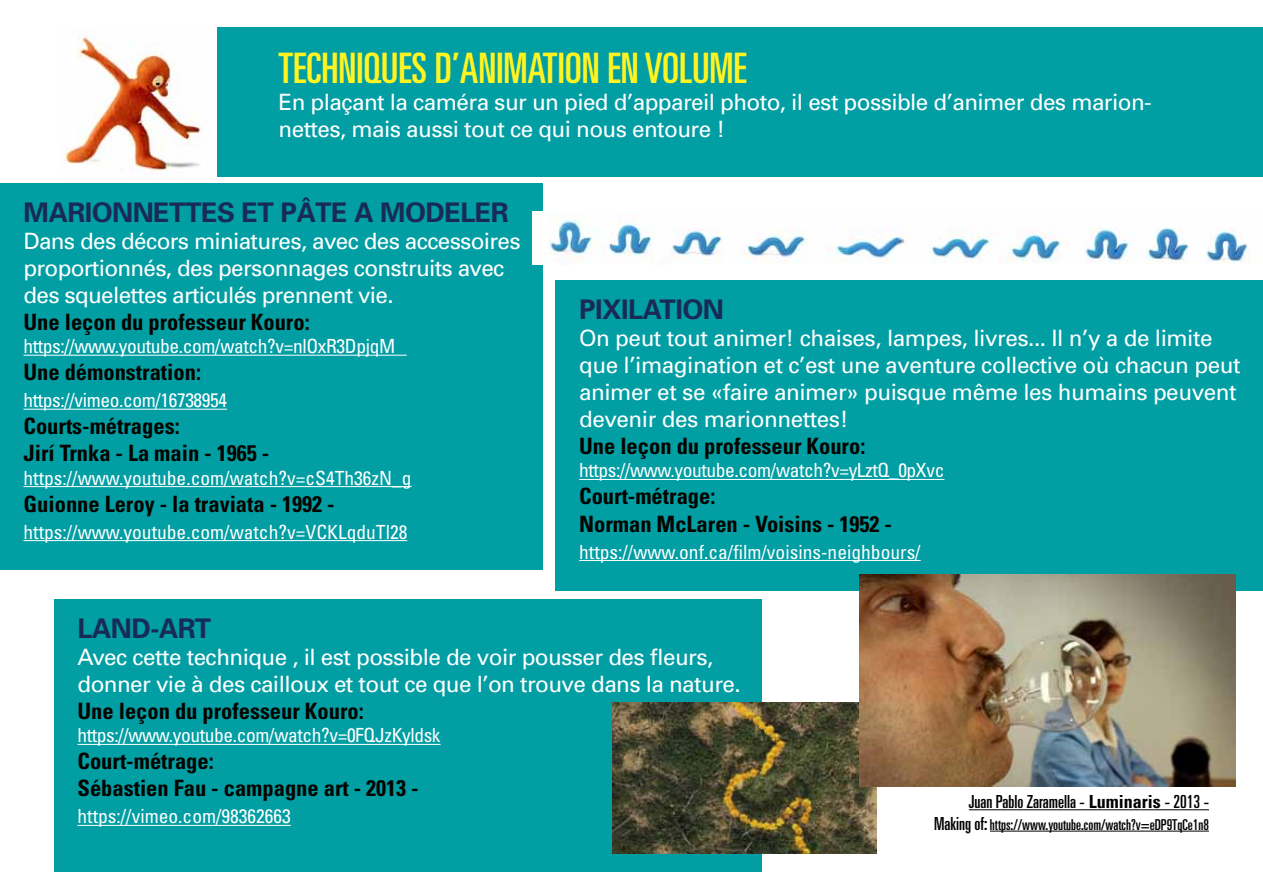
<style>
.page{position:relative;width:1263px;height:893px;background:#fff}
.page>*{position:absolute;margin:0;border:0;box-sizing:border-box;transform-origin:0 0}
.t1{font:ultra-condensed 42px "Univers";color:#fff422}
.t2{font:700 27px "Univers";letter-spacing:-.02em;color:#182b56}
.t3{font:22.5px/27px "Univers";letter-spacing:-.025em;color:#fff}
.t4{font:700 condensed 22.5px/27px "Univers";color:#050400}
.t5{font:condensed 19.5px "Univers";letter-spacing:-.02em;color:#fff}
.t6{font:condensed 19.5px "Univers";color:#fff}
.t7{font:ultra-condensed 18px "Univers";color:#000}
.t8{font:ultra-condensed 15px "Univers";color:#000}
.s1{font-weight:700;font-stretch:condensed}
.s2{font-size:18px}
</style>
<div class="page">
<img style="left:60px;top:36px;width:147px;height:144px">
<div style="left:218px;top:28px;width:1045px;height:149px;background:#019ea3"></div>
<div style="left:0;top:183px;width:542px;height:387px;background:#019ea3"></div>
<div style="left:556px;top:281px;width:707px;height:310px;background:#019ea3"></div>
<div style="left:54px;top:600px;width:707px;height:272px;background:#019ea3"></div>
<hr style="left:23px;top:355px;width:384px;height:1px;background:#fff">
<hr style="left:23px;top:409px;width:204px;height:1px;background:#fff">
<hr style="left:23px;top:486px;width:389px;height:1px;background:#fff">
<hr style="left:23px;top:540px;width:384px;height:1px;background:#fff">
<hr style="left:579px;top:479px;width:365px;height:1px;background:#fff">
<hr style="left:579px;top:560px;width:342px;height:1px;background:#fff">
<hr style="left:77px;top:744px;width:364px;height:1px;background:#fff">
<hr style="left:77px;top:825px;width:214px;height:1px;background:#fff">
<img style="left:612px;top:703px;width:264px;height:150px">
<img style="left:533px;top:212px;width:717px;height:53px">
<img style="left:859px;top:574px;width:377px;height:212px">
<hr style="left:969px;top:809px;width:240px;height:1px;background:#000">
<hr style="left:990px;top:831px;width:219px;height:1px;background:#000">
<h1 class="t1" style="left:279px;top:45px;width:470px">TECHNIQUES D’ANIMATION EN VOLUME</h1>
<p class="t3" style="left:279px;top:89px;width:875px">En plaçant la caméra sur un pied d’appareil photo, il est possible d’animer des marion&shy;nettes, mais aussi tout ce qui nous entoure !</p>
<p class="t2" style="left:23px;top:196px;width:487px">MARIONNETTES ET PÂTE A MODELER</p>
<p class="t3" style="left:23px;top:228px;width:499px">Dans des décors miniatures, avec des accessoires proportionnés, des personnages construits avec des squelettes articulés prennent vie.</p>
<p class="t4" style="left:23px;top:308px;width:288px">Une leçon du professeur Kouro:</p>
<p class="t5" style="left:23px;top:334px;width:373px">https://www.youtube.com/watch?v=nlOxR3DpjqM</p>
<p class="t4" style="left:23px;top:359px;width:179px">Une démonstration:</p>
<p class="t5" style="left:23px;top:388px;width:205px">https://vimeo.com/16738954</p>
<p class="t4" style="left:23px;top:413px;width:247px">Courts-métrages:<br>Jirí Trnka - La main - 1965 -</p>
<p class="t6" style="left:23px;top:465px;width:390px">https://www.youtube.com/watch?v=cS4Th36zN_g</p>
<p class="t4" style="left:23px;top:490px;width:313px">Guionne Leroy - la traviata - 1992 -</p>
<p class="t6" style="left:23px;top:519px;width:385px">https://www.youtube.com/watch?v=VCKLqduTl28</p>
<p class="t2" style="left:579px;top:293px;width:146px">PIXILATION</p>
<p class="t3" style="left:579px;top:325px;width:663px">On peut tout animer! chaises, lampes, livres... Il n’y a de limite que l’imagination et c’est une aventure collective où chacun peut animer et se «faire animer» puisque même les humains peuvent devenir des marionnettes!</p>
<p class="t4" style="left:579px;top:432px;width:288px">Une leçon du professeur Kouro:</p>
<p class="t5" style="left:579px;top:458px;width:367px">https://www.youtube.com/watch?v=yLztQ_0pXvc</p>
<p class="t4" style="left:579px;top:483px;width:314px">Court-métrage:<br>Norman McLaren - Voisins - 1952 -</p>
<p class="t6" style="left:579px;top:539px;width:343px">https://www.onf.ca/film/voisins-neighbours/</p>
<p class="t2" style="left:77px;top:612px;width:135px">LAND-ART</p>
<p class="t3" style="left:77px;top:644px;width:665px">Avec cette technique , il est possible de voir pousser des fleurs, donner vie à des cailloux et tout ce que l’on trouve dans la nature.</p>
<p class="t4" style="left:77px;top:697px;width:288px">Une leçon du professeur Kouro:</p>
<p class="t5" style="left:77px;top:723px;width:365px">https://www.youtube.com/watch?v=0FQJzKyldsk</p>
<p class="t4" style="left:77px;top:748px;width:343px">Court-métrage:<br>Sébastien Fau - campagne art - 2013 -</p>
<p class="t6" style="left:77px;top:804px;width:215px">https://vimeo.com/98362663</p>
<p class="t7" style="left:969px;top:791px;width:242px">Juan Pablo Zaramella - <span class="s1">Luminaris</span> - 2013 -</p>
<p class="t8" style="left:934px;top:816px;width:276px"><span class="s2">Making of:</span> https://www.youtube.com/watch?v=eDP9TqCe1n8</p>
</div>
